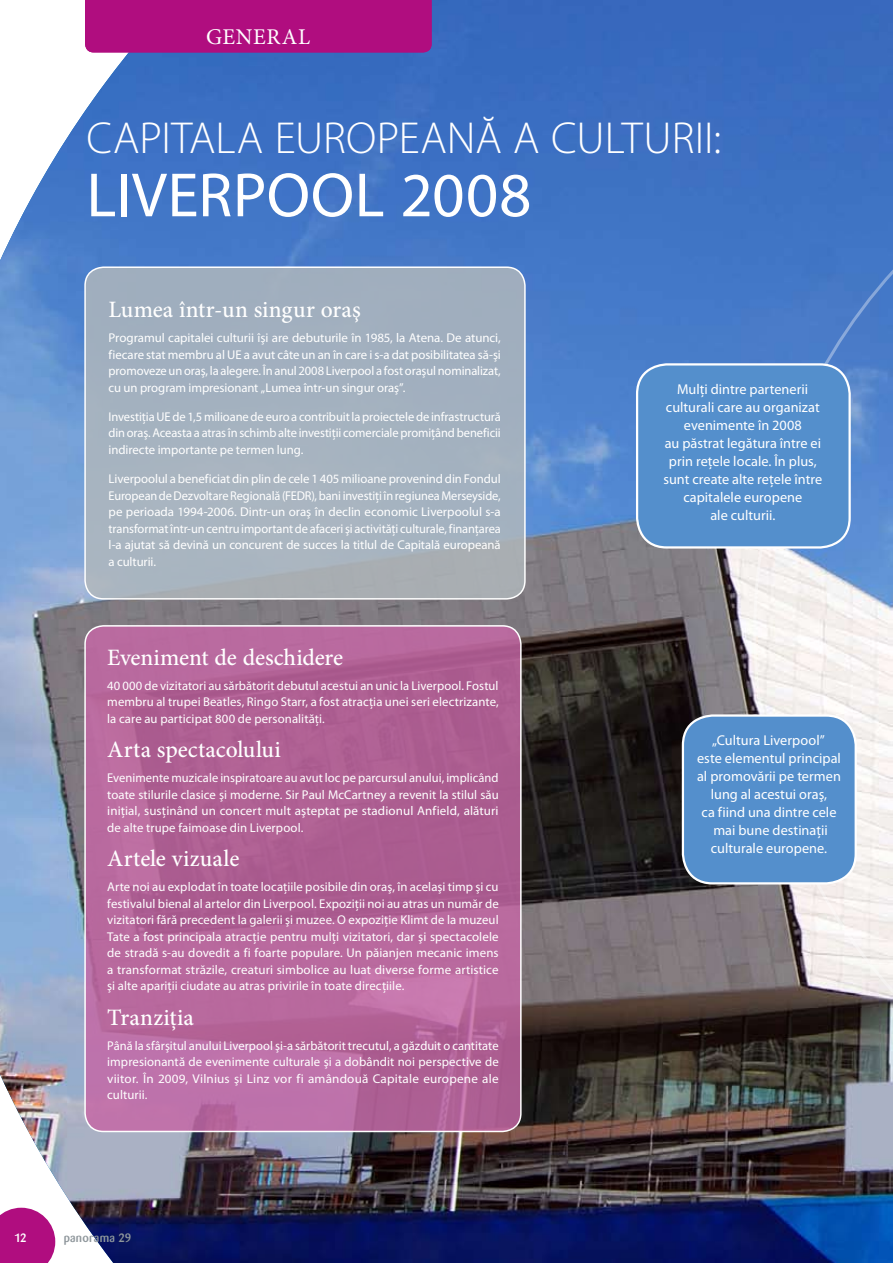
<style>
.page{position:relative;width:893px;height:1263px;background:#fff}
.page>*{position:absolute;margin:0;border:0;box-sizing:border-box;transform-origin:0 0}
.t1{font:63px "Myriad Pro";letter-spacing:.005em;color:#fff}
.t2{font:300 45px "Myriad Pro";color:#fff}
.t3{font:500 23.55px "Minion Pro";color:#fff}
.t4{font:22.5px "Minion Pro";letter-spacing:.02em;color:#fff}
.t5{font:14.25px/18px "Myriad Pro";color:#fff;text-align:center}
.t6{font:12.75px/16.5px "Myriad Pro";letter-spacing:.005em;color:#fff;text-align:justify}
.t7{font:500 12px "Barmeno";letter-spacing:.02em;color:#8f979c}
.t8{font:500 12px "Barmeno";color:#fff}
</style>
<div class="page">
<img style="left:0;top:0;width:893px;height:1263px">
<svg style="left:753px;top:92px;width:140px;height:1079px"></svg>
<svg style="left:0;top:1208px;width:55px;height:55px;background:#b8268c"></svg>
<div style="left:85px;top:0;width:347px;height:52px;background:#b00d7f"></div>
<div style="left:637px;top:364px;width:213px;height:183px;background:#548fcc;border-radius:30px"></div>
<div style="left:636px;top:363px;width:215px;height:186px;border:2px solid #fff;border-radius:30px"></div>
<div style="left:683px;top:715px;width:173px;height:168px;background:#548fcc;border-radius:30px"></div>
<div style="left:682px;top:714px;width:175px;height:170px;border:2px solid #fff;border-radius:30px"></div>
<div style="left:85px;top:267px;width:440px;height:332px;background:linear-gradient(to right,#a6b3c0,#a3b0bd);border-radius:18px"></div>
<div style="left:84px;top:266px;width:442px;height:334px;border:2px solid #fff;border-radius:18px"></div>
<svg style="left:85px;top:626px;width:436px;height:505px;background:#b26498"></svg>
<div style="left:84px;top:625px;width:438px;height:507px;border:2px solid #fff;border-radius:18px"></div>
<h3 class="t4" style="left:206px;top:22px;width:91px">GENERAL</h3>
<h2 class="t2" style="left:87px;top:114px;width:636px">CAPITALA EU ROPEANĂ A CU LTU RII:</h2>
<h1 class="t1" style="left:87px;top:161px;width:64px">Liverpool</h1>
<h1 class="t1" style="left:400px;top:161px;width:132px">2008</h1>
<h3 class="t3" style="left:109px;top:294px;width:254px">Lumea într-un singur oraş</h3>
<p class="t6" style="left:109px;top:330px;width:394px">Programul capitalei culturii îşi are debuturile în 1985, la Atena. De atunci, fiecare stat membru al UE a avut câte un an în care i s-a dat posibilitatea să-şi promoveze un oraş, la alegere. În anul 2008 Liverpool a fost oraşul nominalizat, cu un program impresionant „Lumea într-un singur oraş”.</p>
<p class="t6" style="left:109px;top:408px;width:394px">Investiţia UE de 1,5 milioane de euro a contribuit la proiectele de infrastructură din oraş. Aceasta a atras în schimb alte investiţii comerciale promiţând beneficii indirecte importante pe termen lung.</p>
<p class="t6" style="left:109px;top:471px;width:394px">Liverpoolul a beneficiat din plin de cele 1 405 milioane provenind din Fondul European de Dezvoltare Regională (FEDR), bani investiţi în regiunea Merseyside, pe perioada 1994-2006. Dintr-un oraş în declin economic Liverpoolul s-a transformat într-un centru important de afaceri şi activităţi culturale, finanţarea l-a ajutat să devină un concurent de succes la titlul de Capitală europeană a culturii.</p>
<h3 class="t3" style="left:107px;top:641px;width:237px">Eveniment de deschidere</h3>
<p class="t6" style="left:107px;top:678px;width:393px">40 000 de vizitatori au sărbătorit debutul acestui an unic la Liverpool. Fostul membru al trupei Beatles, Ringo Starr, a fost atracţia unei seri electrizante, la care au participat 800 de personalităţi.</p>
<h3 class="t3" style="left:107px;top:734px;width:175px">Arta spectacolului</h3>
<p class="t6" style="left:107px;top:770px;width:393px">Evenimente muzicale inspiratoare au avut loc pe parcursul anului, implicând toate stilurile clasice şi moderne. Sir Paul McCartney a revenit la stilul său iniţial, susţinând un concert mult aşteptat pe stadionul Anfield, alături de alte trupe faimoase din Liverpool.</p>
<h3 class="t3" style="left:107px;top:843px;width:134px">Artele vizuale</h3>
<p class="t6" style="left:107px;top:879px;width:393px">Arte noi au explodat în toate locaţiile posibile din oraş, în acelaşi timp şi cu festivalul bienal al artelor din Liverpool. Expoziţii noi au atras un număr de vizitatori fără precedent la galerii şi muzee. O expoziţie Klimt de la muzeul Tate a fost principala atracţie pentru mulţi vizitatori, dar şi spectacolele de stradă s-au dovedit a fi foarte populare. Un păianjen mecanic imens a transformat străzile, creaturi simbolice au luat diverse forme artistice şi alte apariţii ciudate au atras privirile în toate direcţiile.</p>
<h3 class="t3" style="left:107px;top:1001px;width:88px">Tranziţia</h3>
<p class="t6" style="left:107px;top:1037px;width:393px">Până la sfârşitul anului Liverpool şi-a sărbătorit trecutul, a găzduit o cantitate impresionantă de evenimente culturale şi a dobândit noi perspective de viitor. În 2009, Vilnius şi Linz vor fi amândouă Capitale europene ale culturii.</p>
<p class="t8" style="left:15px;top:1231px;width:14px">12</p>
<p class="t7" style="left:64px;top:1230px;width:69px">panorama 29</p>
<p class="t5" style="left:663px;top:381px;width:160px">Mulţi dintre partenerii culturali care au organizat evenimente în 2008<br>au păstrat legătura între ei prin reţele locale. În plus, sunt create alte reţele între capitalele europene<br>ale culturii.</p>
<p class="t5" style="left:697px;top:732px;width:145px">„Cultura Liverpool”<br>este elementul principal al promovării pe termen lung al acestui oraş,<br>ca fiind una dintre cele mai bune destinaţii culturale europene.</p>
</div>
